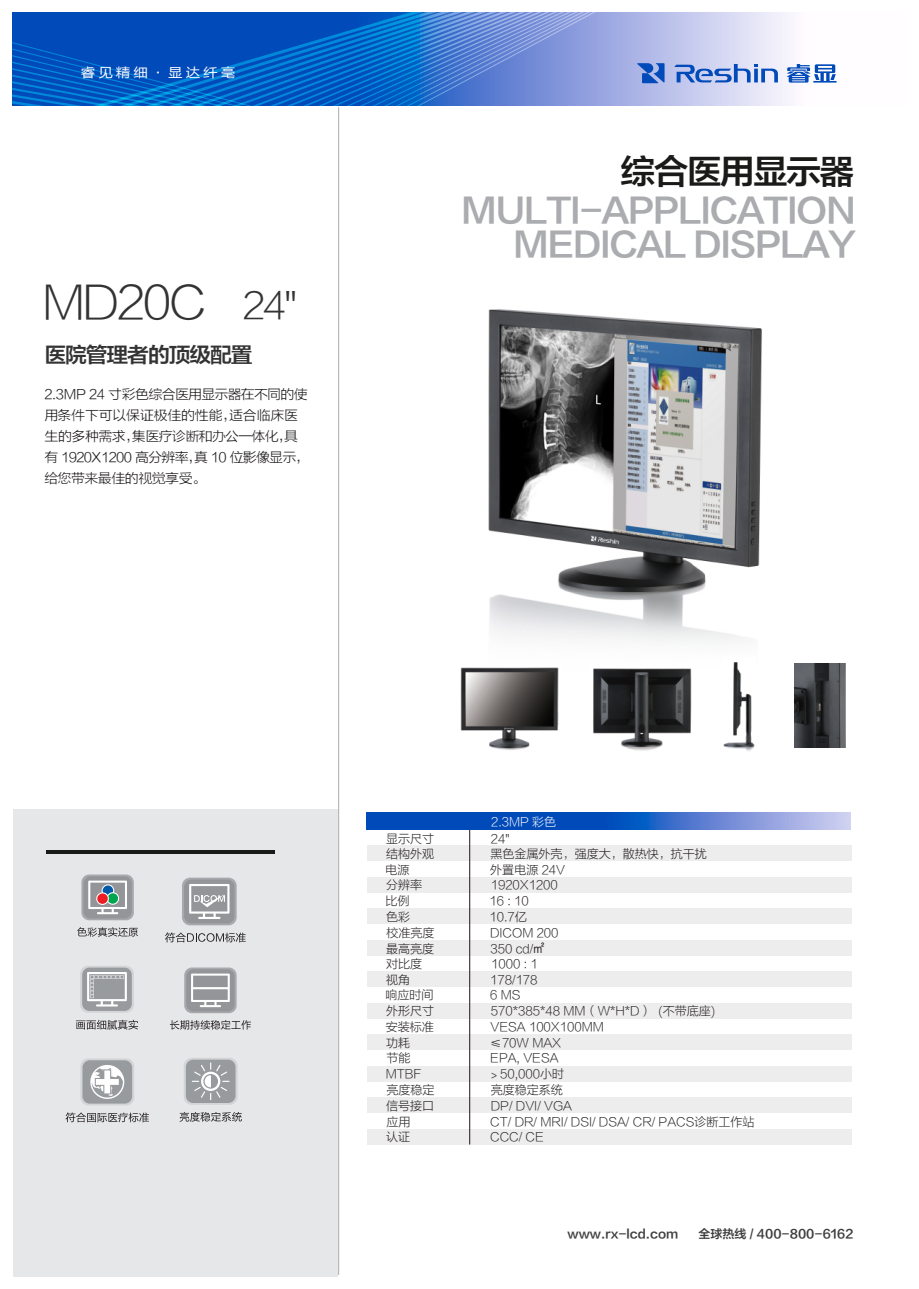
<style>
.page{position:relative;width:919px;height:1289px;background:#fff}
.page>*{position:absolute;margin:0;border:0;box-sizing:border-box;transform-origin:0 0}
.t1{font:45px "FZLTXHJW GB1 0";letter-spacing:-.05em;color:#333334;scale:1.04 1}
.t2{font:33.6px/33.6px "FZLTZCHK GBK1 0";letter-spacing:-.05em;color:#aaacaf;text-align:right;scale:1.04 1}
.t3{font:33.6px "FZLTZCHK GBK1 0";letter-spacing:-.05em;color:#1a1a19;scale:1.04 1}
.t4{font:21px "FZLTZCHK GBK1 0";letter-spacing:-.05em;color:#333334;scale:1.04 1}
.t5{font:13.5px/21px "FZLTXHK";letter-spacing:-.04em;color:#231f20;scale:1.04 1}
.t6{font:12.9px "FZLTHK GBK1 0";letter-spacing:.2em;color:#fff;scale:1.12 1}
.t7{font:12px "FZLTXHK GBK1 0";color:#231f20}
.t8{font:12px "FZLTZCHK GBK1 0";color:#3e3e3f}
.t9{font:12px "FZLTXHJW GB1 0";color:#fff}
.s1{font-size:36px}
</style>
<div class="page">
<img style="left:488px;top:309px;width:274px;height:333px">
<div style="left:13px;top:808px;width:324px;height:468px;background:#e6e7e9"></div>
<hr style="left:46px;top:850px;width:228px;height:3px;background:#1a1a19">
<hr style="left:338px;top:107px;width:1px;height:1167px;background:#aaacaf">
<svg style="left:12px;top:13px;width:767px;height:92px;background:#427ccf"></svg>
<svg style="left:786px;top:64px;width:50px;height:19px"></svg>
<svg style="left:637px;top:63px;width:27px;height:20px"></svg>
<svg style="left:674px;top:64px;width:103px;height:18px;background:#85a2dd"></svg>
<div style="left:367px;top:845px;width:484px;height:16px;background:#eeedee"></div>
<div style="left:367px;top:877px;width:484px;height:15px;background:#eeedee"></div>
<div style="left:367px;top:908px;width:484px;height:16px;background:#eeedee"></div>
<div style="left:367px;top:940px;width:484px;height:15px;background:#eeedee"></div>
<div style="left:367px;top:971px;width:484px;height:15px;background:#eeedee"></div>
<div style="left:367px;top:1002px;width:484px;height:16px;background:#eeedee"></div>
<div style="left:367px;top:1034px;width:484px;height:15px;background:#eeedee"></div>
<div style="left:367px;top:1065px;width:484px;height:16px;background:#eeedee"></div>
<div style="left:367px;top:1097px;width:484px;height:15px;background:#eeedee"></div>
<div style="left:367px;top:1128px;width:484px;height:16px;background:#eeedee"></div>
<svg style="left:366px;top:812px;width:484px;height:17px;background:#356bc8"></svg>
<hr style="left:469px;top:829px;width:1px;height:315px;background:#211512">
<img style="left:723px;top:662px;width:32px;height:89px">
<img style="left:460px;top:667px;width:99px;height:83px">
<img style="left:593px;top:668px;width:99px;height:83px">
<img style="left:794px;top:663px;width:51px;height:84px">
<svg style="left:184px;top:1057px;width:53px;height:47px"></svg>
<svg style="left:80px;top:1058px;width:54px;height:47px"></svg>
<div style="left:82px;top:1060px;width:50px;height:43px;background:#989b9e;border-radius:7px"></div>
<svg style="left:90px;top:1065px;width:35px;height:34px"></svg>
<svg style="left:80px;top:965px;width:54px;height:47px"></svg>
<div style="left:82px;top:967px;width:50px;height:43px;background:#989b9e;border-radius:7px"></div>
<svg style="left:87px;top:972px;width:40px;height:34px"></svg>
<svg style="left:76px;top:1019px;width:62px;height:10px"></svg>
<svg style="left:179px;top:1112px;width:63px;height:9px"></svg>
<svg style="left:66px;top:1112px;width:83px;height:10px"></svg>
<div style="left:186px;top:1059px;width:49px;height:43px;background:#989b9e;border-radius:7px"></div>
<svg style="left:192px;top:1062px;width:37px;height:38px"></svg>
<div style="left:81px;top:874px;width:53px;height:46px;background:#a8a9ad;border-radius:8px"></div>
<svg style="left:77px;top:927px;width:61px;height:9px"></svg>
<div style="left:83px;top:876px;width:49px;height:42px;background:#939598;border-radius:7px"></div>
<svg style="left:88px;top:880px;width:39px;height:34px"></svg>
<div style="left:102px;top:884px;width:12px;height:13px;border:2px solid #fff;border-radius:50%"></div>
<div style="left:103px;top:885px;width:10px;height:10px;background:#015aaa;border-radius:50%"></div>
<div style="left:106px;top:892px;width:13px;height:12px;border:2px solid #fff;border-radius:50%"></div>
<div style="left:107px;top:893px;width:11px;height:10px;background:#00a54f;border-radius:50%"></div>
<div style="left:96px;top:892px;width:13px;height:13px;border:2px solid #fff;border-radius:50%"></div>
<div style="left:97px;top:893px;width:11px;height:10px;background:#ee1d23;border-radius:50%"></div>
<div style="left:182px;top:877px;width:55px;height:48px;background:#a8a9ad;border-radius:8px"></div>
<div style="left:184px;top:879px;width:50px;height:44px;background:#939598;border-radius:7px"></div>
<svg style="left:165px;top:932px;width:81px;height:10px"></svg>
<svg style="left:189px;top:884px;width:40px;height:35px"></svg>
<div style="left:184px;top:967px;width:52px;height:46px;background:linear-gradient(to right,#a3a4a8,#9ea0a3);border-radius:8px"></div>
<svg style="left:170px;top:1020px;width:81px;height:9px"></svg>
<div style="left:186px;top:969px;width:48px;height:42px;background:#939598;border-radius:7px"></div>
<svg style="left:191px;top:973px;width:39px;height:34px"></svg>
<hr style="left:191px;top:987px;width:37px;height:2px;background:#fff">
<p class="t6" style="left:81px;top:66px;width:139px">睿见精细·显达纤毫</p>
<h1 class="t1" style="left:42px;top:277px;width:247px">MD20C <span class="s1">24"</span></h1>
<h3 class="t4" style="left:44px;top:343px;width:202px">医院管理者的顶级配置</h3>
<p class="t5" style="left:44px;top:384px;width:256px">2.3MP 24 寸彩色综合医用显示器在不同的使用条件下可以保证极佳的性能，适合临床医生的多种需求，集医疗诊断和办公一体化，具有 1920X1200 高分辨率，真 10 位影像显示，给您带来最佳的视觉享受。</p>
<h2 class="t3" style="left:620px;top:153px;width:226px">综合医用显示器</h2>
<h2 class="t2" style="left:462px;top:195px;width:380px">MULTI-APPLICATION<br>MEDICAL DISPLAY</h2>
<p class="t9" style="left:491px;top:815px;width:66px">2.3MP 彩色</p>
<p class="t7" style="left:386px;top:831px;width:49px">显示尺寸</p>
<p class="t7" style="left:491px;top:831px;width:20px">24"</p>
<p class="t7" style="left:386px;top:847px;width:49px">结构外观</p>
<p class="t7" style="left:490px;top:847px;width:217px">黑色金属外壳，强度大，散热快，抗干扰</p>
<p class="t7" style="left:385px;top:863px;width:25px">电源</p>
<p class="t7" style="left:490px;top:863px;width:76px">外置电源 24V</p>
<p class="t7" style="left:386px;top:878px;width:37px">分辨率</p>
<p class="t7" style="left:490px;top:878px;width:69px">1920X1200</p>
<p class="t7" style="left:385px;top:894px;width:25px">比例</p>
<p class="t7" style="left:489px;top:894px;width:41px">16 : 10</p>
<p class="t7" style="left:386px;top:910px;width:25px">色彩</p>
<p class="t7" style="left:489px;top:910px;width:39px">10.7亿</p>
<p class="t7" style="left:386px;top:926px;width:49px">校准亮度</p>
<p class="t7" style="left:490px;top:926px;width:70px">DICOM 200</p>
<p class="t7" style="left:386px;top:941px;width:49px">最高亮度</p>
<p class="t7" style="left:490px;top:941px;width:56px">350 cd/㎡</p>
<p class="t7" style="left:386px;top:957px;width:37px">对比度</p>
<p class="t7" style="left:491px;top:957px;width:48px">1000 : 1</p>
<p class="t7" style="left:386px;top:972px;width:25px">视角</p>
<p class="t7" style="left:490px;top:972px;width:49px">178/178</p>
<p class="t7" style="left:385px;top:988px;width:49px">响应时间</p>
<p class="t7" style="left:490px;top:988px;width:32px">6 MS</p>
<p class="t7" style="left:386px;top:1004px;width:49px">外形尺寸</p>
<p class="t7" style="left:491px;top:1004px;width:226px">570*385*48 MM（W*H*D） (不带底座)</p>
<p class="t7" style="left:386px;top:1020px;width:49px">安装标准</p>
<p class="t7" style="left:490px;top:1020px;width:115px">VESA 100X100MM</p>
<p class="t7" style="left:386px;top:1035px;width:25px">功耗</p>
<p class="t7" style="left:490px;top:1035px;width:72px">≤70W MAX</p>
<p class="t7" style="left:386px;top:1051px;width:25px">节能</p>
<p class="t7" style="left:490px;top:1051px;width:70px">EPA, VESA</p>
<p class="t7" style="left:385px;top:1067px;width:37px">MTBF</p>
<p class="t7" style="left:488px;top:1067px;width:78px">﹥50,000小时</p>
<p class="t7" style="left:386px;top:1083px;width:49px">亮度稳定</p>
<p class="t7" style="left:491px;top:1083px;width:73px">亮度稳定系统</p>
<p class="t7" style="left:386px;top:1099px;width:49px">信号接口</p>
<p class="t7" style="left:491px;top:1099px;width:83px">DP/ DVI/ VGA</p>
<p class="t7" style="left:386px;top:1114px;width:25px">应用</p>
<p class="t7" style="left:490px;top:1114px;width:266px">CT/ DR/ MRI/ DSI/ DSA/ CR/ PACS诊断工作站</p>
<p class="t7" style="left:386px;top:1130px;width:25px">认证</p>
<p class="t7" style="left:490px;top:1130px;width:55px">CCC/ CE</p>
<p class="t8" style="left:567px;top:1226px;width:112px">www.rx-lcd.com</p>
<p class="t8" style="left:698px;top:1226px;width:156px">全球热线 / 400-800-6162</p>
</div>
